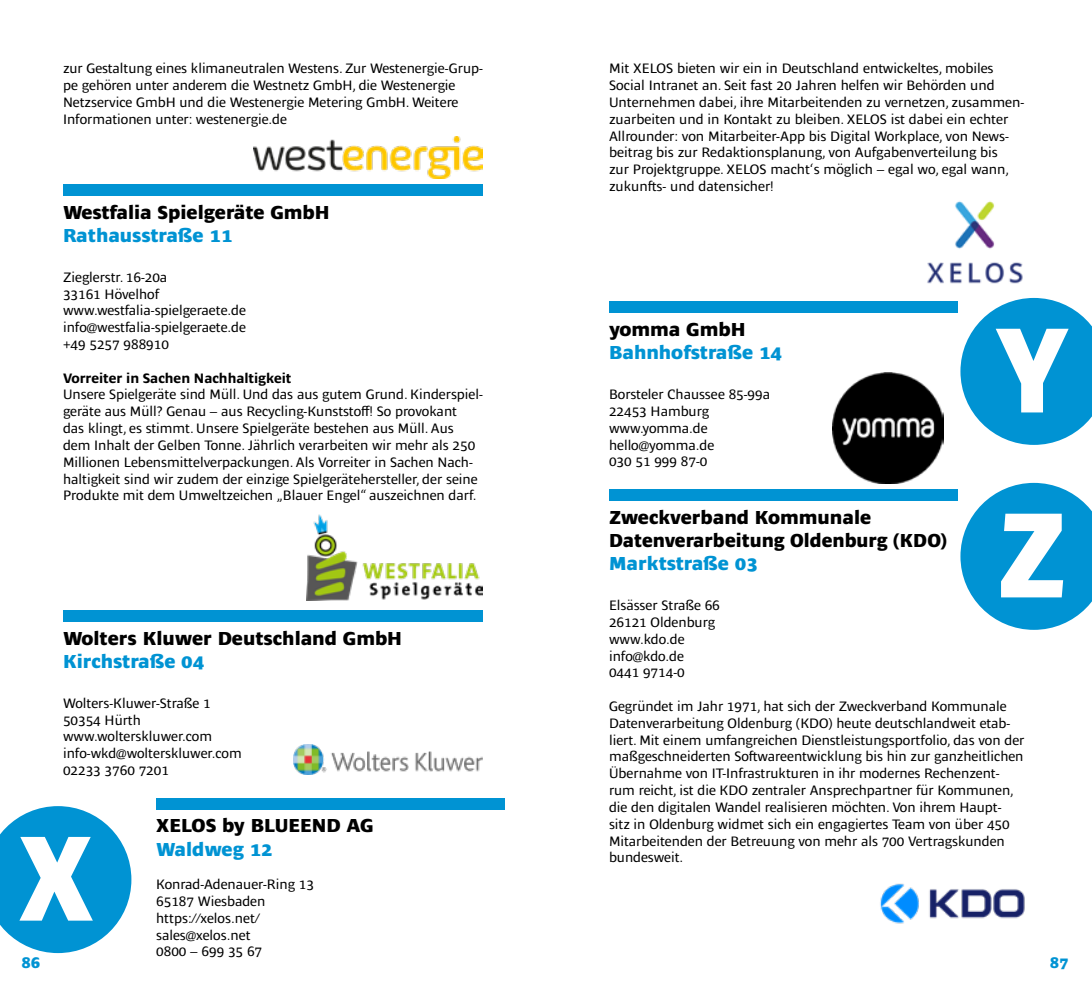
<style>
.page{position:relative;width:1092px;height:993px;background:#fff}
.page>*{position:absolute;margin:0;border:0;box-sizing:border-box;transform-origin:0 0}
.t1{font:800 123.9px/184.8px "Ardoise Ptf";color:#fff;scale:.9 1}
.t2{font:800 19.25px/23.1px "Ardoise Ptf";color:#000}
.t3{font:800 19.25px "Ardoise Ptf";color:#0093d3}
.t4{font:800 15.75px "Ardoise Ptf";color:#0093d3}
.t5{font:14px/16.8px "Ardoise Ptf";color:#000}
.t6{font:700 14px "Ardoise Ptf";color:#000}
</style>
<div class="page">
<img style="left:253px;top:137px;width:230px;height:41px">
<div style="left:63px;top:184px;width:420px;height:11px;background:#0093d3"></div>
<img style="left:306px;top:514px;width:177px;height:86px">
<div style="left:63px;top:610px;width:420px;height:11px;background:#0093d3"></div>
<img style="left:293px;top:744px;width:190px;height:30px">
<div style="left:156px;top:798px;width:348px;height:11px;background:#0093d3"></div>
<img style="left:927px;top:201px;width:96px;height:83px">
<div style="left:609px;top:302px;width:348px;height:11px;background:#0093d3"></div>
<img style="left:832px;top:372px;width:111px;height:112px">
<div style="left:609px;top:489px;width:348px;height:11px;background:#0093d3"></div>
<img style="left:880px;top:883px;width:145px;height:41px">
<svg style="left:0;top:806px;width:131px;height:146px"></svg>
<svg style="left:960px;top:298px;width:131px;height:147px"></svg>
<svg style="left:960px;top:482px;width:131px;height:147px"></svg>
<p class="t5" style="left:63px;top:59px;width:421px">zur Gestaltung eines klimaneutralen Westens. Zur Westenergie-Grup&shy;pe gehören unter anderem die Westnetz GmbH, die Westenergie Netzservice GmbH und die Westenergie Metering GmbH. Weitere Informationen unter: westenergie.de</p>
<p class="t5" style="left:609px;top:59px;width:417px">Mit XELOS bieten wir ein in Deutschland entwickeltes, mobiles Social Intranet an. Seit fast 20 Jahren helfen wir Behörden und Unternehmen dabei, ihre Mitarbeitenden zu vernetzen, zusammen&shy;zuarbeiten und in Kontakt zu bleiben. XELOS ist dabei ein echter Allrounder: von Mitarbeiter-App bis Digital Workplace, von News&shy;beitrag bis zur Redaktionsplanung, von Aufgabenverteilung bis<br>zur Projektgruppe. XELOS macht‘s möglich – egal wo, egal wann, zukunfts- und datensicher!</p>
<h2 class="t2" style="left:63px;top:199px;width:268px">Westfalia Spielgeräte GmbH</h2>
<h2 class="t3" style="left:63px;top:221px;width:171px">Rathausstraße 11</h2>
<p class="t5" style="left:63px;top:267px;width:184px">Zieglerstr. 16-20a<br>33161 Hövelhof www.westfalia-spielgeraete.de info@westfalia-spielgeraete.de +49 5257 988910</p>
<p class="t6" style="left:63px;top:367px;width:230px">Vorreiter in Sachen Nachhaltigkeit</p>
<p class="t5" style="left:63px;top:385px;width:421px">Unsere Spielgeräte sind Müll. Und das aus gutem Grund. Kinderspiel&shy;geräte aus Müll? Genau – aus Recycling-Kunststoff! So provokant<br>das klingt, es stimmt. Unsere Spielgeräte bestehen aus Müll. Aus dem Inhalt der Gelben Tonne. Jährlich verarbeiten wir mehr als 250<br>Millionen Lebensmittelverpackungen. Als Vorreiter in Sachen Nach&shy;haltigkeit sind wir zudem der einzige Spielgerätehersteller, der seine Produkte mit dem Umweltzeichen „Blauer Engel“ auszeichnen darf.</p>
<h2 class="t2" style="left:609px;top:316px;width:138px">yomma GmbH</h2>
<h2 class="t3" style="left:609px;top:338px;width:175px">Bahnhofstraße 14</h2>
<p class="t5" style="left:609px;top:385px;width:162px">Borsteler Chaussee 85-99a<br>22453 Hamburg www.yomma.de hello@yomma.de<br>030 51 999 87-0</p>
<h1 class="t1" style="left:993px;top:266px;width:86px">Y<br>Z</h1>
<h2 class="t2" style="left:609px;top:504px;width:339px">Zweckverband Kommunale<br>Datenverarbeitung Oldenburg (KDO)</h2>
<h2 class="t3" style="left:609px;top:549px;width:150px">Marktstraße 03</h2>
<p class="t5" style="left:609px;top:595px;width:112px">Elsässer Straße 66<br>26121 Oldenburg www.kdo.de info@kdo.de<br>0441 9714-0</p>
<p class="t5" style="left:609px;top:696px;width:417px">Gegründet im Jahr 1971, hat sich der Zweckverband Kommunale Datenverarbeitung Oldenburg (KDO) heute deutschlandweit etab&shy;liert. Mit einem umfangreichen Dienstleistungsportfolio, das von der maßgeschneiderten Softwareentwicklung bis hin zur ganzheitlichen Übernahme von IT-Infrastrukturen in ihr modernes Rechenzent&shy;rum reicht, ist die KDO zentraler Ansprechpartner für Kommunen, die den digitalen Wandel realisieren möchten. Von ihrem Haupt&shy;sitz in Oldenburg widmet sich ein engagiertes Team von über 450<br>Mitarbeitenden der Betreuung von mehr als 700 Vertragskunden bundesweit.</p>
<h2 class="t2" style="left:63px;top:624px;width:340px">Wolters Kluwer Deutschland GmbH</h2>
<h2 class="t3" style="left:63px;top:646px;width:143px">Kirchstraße 04</h2>
<p class="t5" style="left:63px;top:693px;width:180px">Wolters-Kluwer-Straße 1<br>50354 Hürth www.wolterskluwer.com info-wkd@wolterskluwer.com<br>02233 3760 7201</p>
<h2 class="t2" style="left:156px;top:812px;width:219px">XELOS by BLUEEND AG</h2>
<h2 class="t3" style="left:156px;top:834px;width:118px">Waldweg 12</h2>
<p class="t5" style="left:156px;top:874px;width:159px">Konrad-Adenauer-Ring 13<br>65187 Wiesbaden https://xelos.net/ sales@xelos.net<br>0800 – 699 35 67</p>
<h1 class="t1" style="left:18px;top:774px;width:87px">X</h1>
<p class="t4" style="left:21px;top:951px;width:20px">86</p>
<p class="t4" style="left:1049px;top:951px;width:20px">87</p>
</div>
